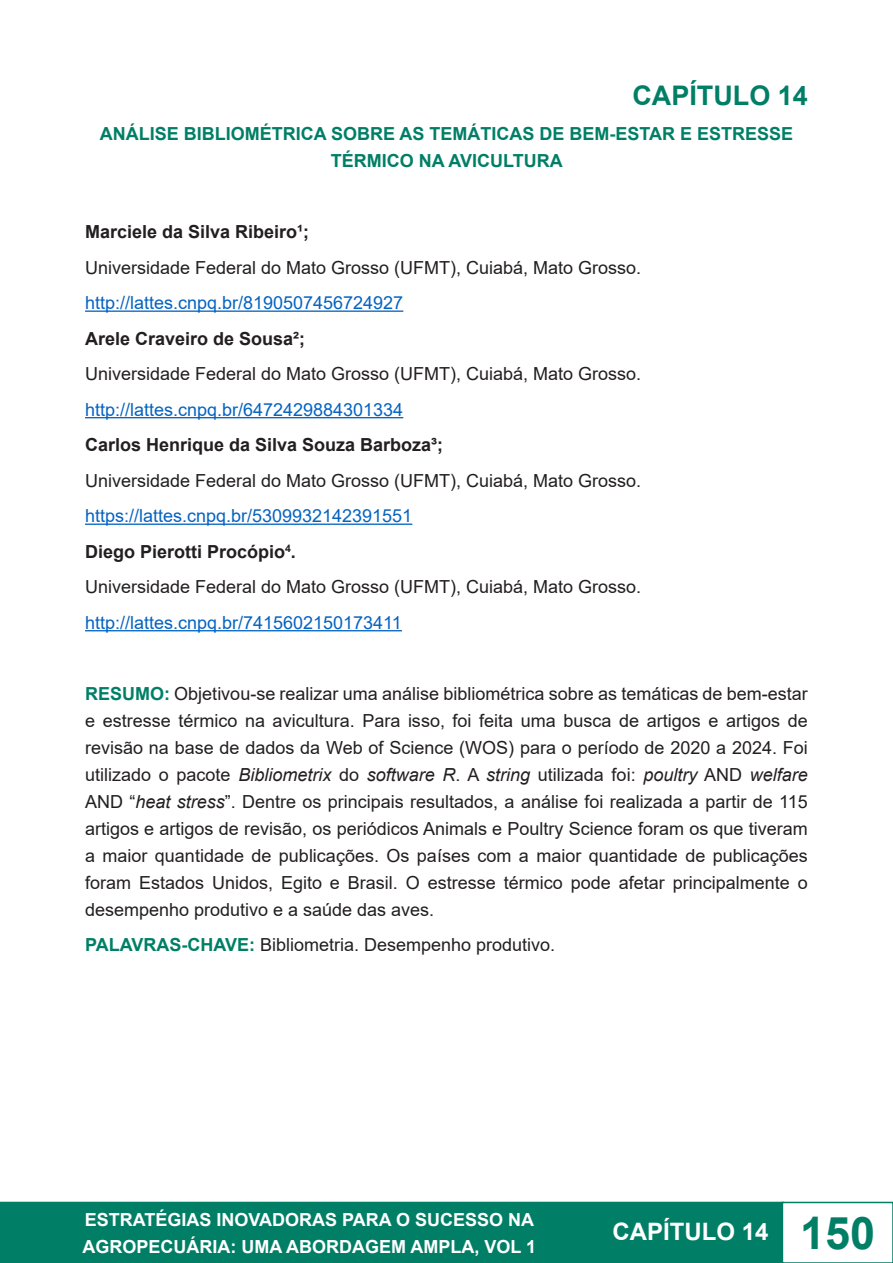
<style>
.page{position:relative;width:893px;height:1263px;background:#fff}
.page>*{position:absolute;margin:0;border:0;box-sizing:border-box;transform-origin:0 0}
.t1{font:700 27px "Arial";color:#007f66}
.t2{font:700 24px "Arial";color:#fff}
.t3{font:18px/27px "Arial";color:#231f20;text-align:justify}
.t4{font:18px "Arial";color:#0563c1}
.t5{font:700 18px "Arial";color:#231f20}
.t6{font:700 18px/27px "Arial";color:#007f66;text-align:center}
.t7{font:700 18px/27px "Arial";color:#fff}
.s1{font-weight:700;color:#007f66}
.s2{font-style:italic}
.s3{font-size:45px;color:#007f66}
</style>
<div class="page">
<div style="left:1px;top:1202px;width:782px;height:60px;background:#007f66"></div>
<div style="left:0;top:1202px;width:784px;height:61px;border:2px solid #007f66"></div>
<div style="left:782px;top:1202px;width:111px;height:61px;border:2px solid #007f66"></div>
<hr style="left:85px;top:310px;width:318px;height:2px;background:#0563c1">
<hr style="left:85px;top:417px;width:318px;height:1px;background:#0563c1">
<hr style="left:85px;top:523px;width:327px;height:2px;background:#0563c1">
<hr style="left:85px;top:630px;width:317px;height:1px;background:#0563c1">
<p class="t1" style="left:632px;top:76px;width:177px">CAPÍTULO 14</p>
<p class="t6" style="left:100px;top:121px;width:695px">ANÁLISE BIBLIOMÉTRICA SOBRE AS TEMÁTICAS DE BEM-ESTAR E ESTRESSE<br>TÉRMICO NA AVICULTURA</p>
<p class="t5" style="left:85px;top:219px;width:226px">Marciele da Silva Ribeiro¹;</p>
<p class="t3" style="left:85px;top:254px;width:558px">Universidade Federal do Mato Grosso (UFMT), Cuiabá, Mato Grosso.</p>
<p class="t4" style="left:85px;top:290px;width:320px">http://lattes.cnpq.br/8190507456724927</p>
<p class="t5" style="left:85px;top:326px;width:222px">Arele Craveiro de Sousa²;</p>
<p class="t3" style="left:85px;top:360px;width:558px">Universidade Federal do Mato Grosso (UFMT), Cuiabá, Mato Grosso.</p>
<p class="t4" style="left:85px;top:397px;width:320px">http://lattes.cnpq.br/6472429884301334</p>
<p class="t5" style="left:85px;top:432px;width:360px">Carlos Henrique da Silva Souza Barboza³;</p>
<p class="t3" style="left:85px;top:467px;width:558px">Universidade Federal do Mato Grosso (UFMT), Cuiabá, Mato Grosso.</p>
<p class="t4" style="left:85px;top:504px;width:329px">https://lattes.cnpq.br/5309932142391551</p>
<p class="t5" style="left:85px;top:539px;width:212px">Diego Pierotti Procópio<sup>4</sup>.</p>
<p class="t3" style="left:85px;top:573px;width:558px">Universidade Federal do Mato Grosso (UFMT), Cuiabá, Mato Grosso.</p>
<p class="t4" style="left:85px;top:610px;width:318px">http://lattes.cnpq.br/7415602150173411</p>
<p class="t3" style="left:85px;top:680px;width:724px"><span class="s1">RESUMO:</span> Objetivou-se realizar uma análise bibliométrica sobre as temáticas de bem-estar e estresse térmico na avicultura. Para isso, foi feita uma busca de artigos e artigos de revisão na base de dados da Web of Science (WOS) para o período de 2020 a 2024. Foi utilizado o pacote <span class="s2">Bibliometrix</span> do <span class="s2">software R</span>. A <span class="s2">string</span> utilizada foi: <span class="s2">poultry</span> AND <span class="s2">welfare </span>AND “<span class="s2">heat stress</span>”. Dentre os principais resultados, a análise foi realizada a partir de 115 artigos e artigos de revisão, os periódicos Animals e Poultry Science foram os que tiveram a maior quantidade de publicações. Os países com a maior quantidade de publicações foram Estados Unidos, Egito e Brasil. O estresse térmico pode afetar principalmente o desempenho produtivo e a saúde das aves.</p>
<p class="t3" style="left:85px;top:931px;width:472px"><span class="s1">PALAVRAS-CHAVE:</span> Bibliometria. Desempenho produtivo.</p>
<p class="t7" style="left:82px;top:1206px;width:455px">ESTRATÉGIAS INOVADORAS PARA O SUCESSO NA<br>AGROPECUÁRIA: UMA ABORDAGEM AMPLA, VOL 1</p>
<h2 class="t2" style="left:612px;top:1215px;width:264px">CAPÍTULO 14 <span class="s3">150</span></h2>
</div>
